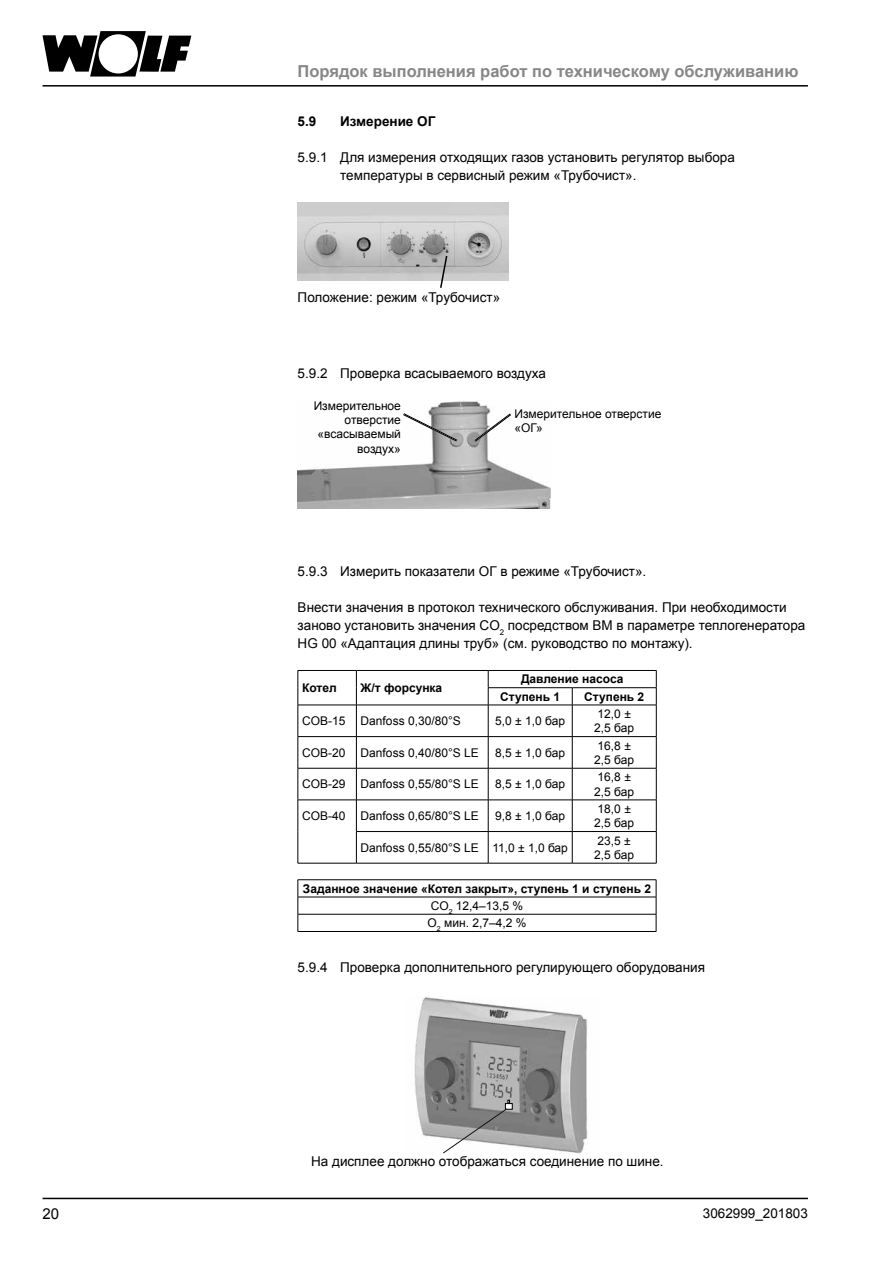
<style>
.page{position:relative;width:893px;height:1263px;background:#fff}
.page>*{position:absolute;margin:0;border:0;box-sizing:border-box;transform-origin:0 0}
.t1{font:700 16.5px "Arial";color:#878787}
.t2{font:15px "Arial";color:#000}
.t3{font:13.5px/18px "Arial";color:#000}
.t4{font:700 13.5px "Arial";color:#000}
.t5{font:12px/14.4px "Arial";color:#000}
.t6{font:700 12px/17.2px "Arial";color:#000}
.s1{font-weight:400}
</style>
<div class="page">
<svg style="left:43px;top:31px;width:148px;height:46px"></svg>
<hr style="left:43px;top:85px;width:765px;height:2px;background:#000">
<hr style="left:43px;top:1198px;width:765px;height:1px;background:#000">
<img style="left:298px;top:202px;width:211px;height:79px">
<svg style="left:439px;top:254px;width:9px;height:34px"></svg>
<img style="left:298px;top:401px;width:253px;height:107px">
<svg style="left:401px;top:412px;width:58px;height:31px"></svg>
<svg style="left:473px;top:412px;width:40px;height:31px"></svg>
<hr style="left:488px;top:687px;width:84px;height:1px;background:#000">
<hr style="left:572px;top:687px;width:84px;height:1px;background:#000">
<hr style="left:298px;top:705px;width:58px;height:1px;background:#000">
<hr style="left:356px;top:705px;width:132px;height:1px;background:#000">
<hr style="left:488px;top:705px;width:84px;height:1px;background:#000">
<hr style="left:572px;top:705px;width:84px;height:1px;background:#000">
<hr style="left:298px;top:736px;width:58px;height:1px;background:#000">
<hr style="left:356px;top:736px;width:132px;height:1px;background:#000">
<hr style="left:488px;top:736px;width:84px;height:1px;background:#000">
<hr style="left:572px;top:736px;width:84px;height:1px;background:#000">
<hr style="left:298px;top:768px;width:58px;height:1px;background:#000">
<hr style="left:356px;top:768px;width:132px;height:1px;background:#000">
<hr style="left:488px;top:768px;width:84px;height:1px;background:#000">
<hr style="left:572px;top:768px;width:84px;height:1px;background:#000">
<hr style="left:298px;top:800px;width:58px;height:1px;background:#000">
<hr style="left:356px;top:800px;width:132px;height:1px;background:#000">
<hr style="left:488px;top:800px;width:84px;height:1px;background:#000">
<hr style="left:572px;top:800px;width:84px;height:1px;background:#000">
<hr style="left:356px;top:831px;width:132px;height:1px;background:#000">
<hr style="left:488px;top:831px;width:84px;height:1px;background:#000">
<hr style="left:572px;top:831px;width:84px;height:1px;background:#000">
<hr style="left:298px;top:670px;width:58px;height:1px;background:#000">
<hr style="left:356px;top:670px;width:132px;height:1px;background:#000">
<svg style="left:298px;top:671px;width:1px;height:34px"></svg>
<svg style="left:356px;top:671px;width:1px;height:34px"></svg>
<hr style="left:488px;top:670px;width:84px;height:1px;background:#000">
<hr style="left:572px;top:670px;width:84px;height:1px;background:#000">
<svg style="left:488px;top:671px;width:1px;height:34px"></svg>
<svg style="left:572px;top:688px;width:1px;height:17px"></svg>
<svg style="left:656px;top:671px;width:1px;height:34px"></svg>
<hr style="left:298px;top:705px;width:1px;height:31px;background:#000">
<hr style="left:356px;top:705px;width:1px;height:31px;background:#000">
<hr style="left:488px;top:705px;width:1px;height:31px;background:#000">
<hr style="left:572px;top:705px;width:1px;height:31px;background:#000">
<hr style="left:656px;top:705px;width:1px;height:31px;background:#000">
<hr style="left:298px;top:737px;width:1px;height:31px;background:#000">
<hr style="left:356px;top:737px;width:1px;height:31px;background:#000">
<hr style="left:488px;top:737px;width:1px;height:31px;background:#000">
<hr style="left:572px;top:737px;width:1px;height:31px;background:#000">
<hr style="left:656px;top:737px;width:1px;height:31px;background:#000">
<hr style="left:298px;top:768px;width:1px;height:32px;background:#000">
<hr style="left:356px;top:768px;width:1px;height:32px;background:#000">
<hr style="left:488px;top:768px;width:1px;height:32px;background:#000">
<hr style="left:572px;top:768px;width:1px;height:32px;background:#000">
<hr style="left:656px;top:768px;width:1px;height:32px;background:#000">
<hr style="left:298px;top:800px;width:1px;height:31px;background:#000">
<hr style="left:356px;top:800px;width:1px;height:31px;background:#000">
<hr style="left:488px;top:800px;width:1px;height:31px;background:#000">
<hr style="left:572px;top:800px;width:1px;height:31px;background:#000">
<hr style="left:656px;top:800px;width:1px;height:31px;background:#000">
<hr style="left:298px;top:831px;width:1px;height:32px;background:#000">
<hr style="left:356px;top:832px;width:1px;height:31px;background:#000">
<hr style="left:488px;top:832px;width:1px;height:31px;background:#000">
<hr style="left:572px;top:832px;width:1px;height:31px;background:#000">
<hr style="left:656px;top:832px;width:1px;height:31px;background:#000">
<hr style="left:298px;top:863px;width:58px;height:1px;background:#000">
<hr style="left:356px;top:863px;width:132px;height:1px;background:#000">
<hr style="left:488px;top:863px;width:84px;height:1px;background:#000">
<hr style="left:572px;top:863px;width:84px;height:1px;background:#000">
<hr style="left:298px;top:897px;width:358px;height:1px;background:#000">
<hr style="left:298px;top:914px;width:358px;height:1px;background:#000">
<hr style="left:298px;top:879px;width:358px;height:1px;background:#000">
<svg style="left:298px;top:880px;width:1px;height:51px"></svg>
<svg style="left:656px;top:880px;width:1px;height:51px"></svg>
<hr style="left:298px;top:931px;width:358px;height:1px;background:#000">
<img style="left:414px;top:997px;width:175px;height:157px">
<div style="left:505px;top:1103px;width:7px;height:6px;background:#fefefe"></div>
<div style="left:505px;top:1103px;width:8px;height:7px;border:1px solid #000"></div>
<svg style="left:442px;top:1100px;width:68px;height:54px"></svg>
<p class="t1" style="left:298px;top:60px;width:502px">Порядок выполнения работ по техническому обслуживанию</p>
<p class="t4" style="left:298px;top:112px;width:20px">5.9</p>
<p class="t4" style="left:340px;top:112px;width:97px">Измерение ОГ</p>
<p class="t3" style="left:340px;top:148px;width:396px;text-indent:-43px">5.9.1 Для измерения отходящих газов установить регулятор выбора температуры в сервисный режим «Трубочист».</p>
<p class="t3" style="left:298px;top:289px;width:204px">Положение: режим «Трубочист»</p>
<p class="t3" style="left:298px;top:364px;width:250px">5.9.2 Проверка всасываемого воздуха</p>
<p class="t5" style="left:314px;top:398px;width:89px;text-align:right">Измерительное отверстие «всасываемый воздух»</p>
<p class="t5" style="left:514px;top:406px;width:148px">Измерительное отверстие «ОГ»</p>
<p class="t3" style="left:298px;top:562px;width:350px">5.9.3 Измерить показатели ОГ в режиме «Трубочист».</p>
<p class="t3" style="left:298px;top:598px;width:509px">Внести значения в протокол технического обслуживания. При необходимости заново установить значения CO<sub>2</sub> посредством BM в параметре теплогенератора<br>HG 00 «Адаптация длины труб» (см. руководство по монтажу).</p>
<p class="t6" style="left:302px;top:680px;width:36px">Котел</p>
<p class="t6" style="left:361px;top:680px;width:83px">Ж/т форсунка</p>
<p class="t6" style="left:500px;top:671px;width:125px;text-indent:21px">Давление насоса<br>Ступень 1</p>
<p class="t6" style="left:584px;top:688px;width:62px">Ступень 2</p>
<p class="t5" style="left:302px;top:714px;width:45px">COB-15</p>
<p class="t5" style="left:361px;top:714px;width:102px">Danfoss 0,30/80°S</p>
<p class="t5" style="left:495px;top:714px;width:71px">5,0 ± 1,0 бар</p>
<p class="t5" style="left:594px;top:707px;width:41px">12,0 ±<br>2,5 бар</p>
<p class="t5" style="left:302px;top:745px;width:45px">COB-20</p>
<p class="t5" style="left:361px;top:745px;width:120px">Danfoss 0,40/80°S LE</p>
<p class="t5" style="left:495px;top:745px;width:71px">8,5 ± 1,0 бар</p>
<p class="t5" style="left:594px;top:738px;width:41px">16,8 ±<br>2,5 бар</p>
<p class="t5" style="left:302px;top:777px;width:45px">COB-29</p>
<p class="t5" style="left:361px;top:777px;width:120px">Danfoss 0,55/80°S LE</p>
<p class="t5" style="left:495px;top:777px;width:71px">8,5 ± 1,0 бар</p>
<p class="t5" style="left:594px;top:770px;width:41px">16,8 ±<br>2,5 бар</p>
<p class="t5" style="left:302px;top:809px;width:45px">COB-40</p>
<p class="t5" style="left:361px;top:809px;width:120px">Danfoss 0,65/80°S LE</p>
<p class="t5" style="left:495px;top:809px;width:71px">9,8 ± 1,0 бар</p>
<p class="t5" style="left:594px;top:802px;width:41px">18,0 ±<br>2,5 бар</p>
<p class="t5" style="left:361px;top:840px;width:209px">Danfoss 0,55/80°S LE 11,0 ± 1,0 бар</p>
<p class="t5" style="left:594px;top:833px;width:41px">23,5 ±<br>2,5 бар</p>
<p class="t6" style="left:303px;top:880px;width:350px;text-align:center">Заданное значение «Котел закрыт», ступень 1 и ступень 2<br><span class="s1">CO</span><sub>2</sub> <span class="s1">12,4–13,5 %<br>O</span><sub>2</sub> <span class="s1">мин. 2,7–4,2 %</span></p>
<p class="t3" style="left:298px;top:958px;width:409px">5.9.4 Проверка дополнительного регулирующего оборудования</p>
<p class="t3" style="left:311px;top:1152px;width:354px">На дисплее должно отображаться соединение по шине.</p>
<p class="t2" style="left:43px;top:1203px;width:18px">20</p>
<p class="t3" style="left:703px;top:1204px;width:107px">3062999_201803</p>
</div>
